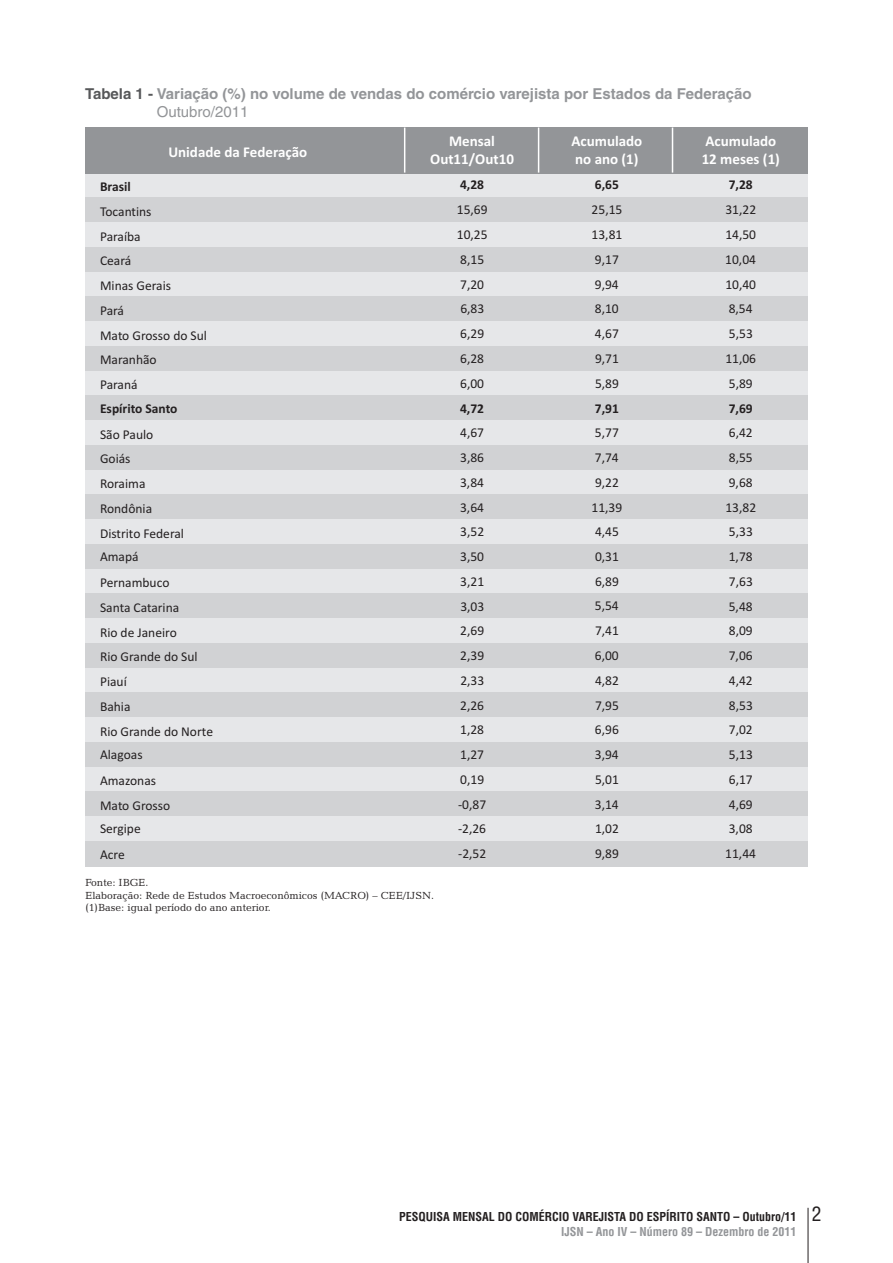
<style>
.page{position:relative;width:893px;height:1263px;background:#fff}
.page>*{position:absolute;margin:0;border:0;box-sizing:border-box;transform-origin:0 0}
.t1{font:700 15px/17.4px "Helvetica LT";color:#939598}
.t2{font:700 15px/18.3px "Calibri";color:#fff}
.t3{font:13.5px/24.8px "Calibri";color:#231f20}
.t4{font:700 13.5px "Calibri";color:#231f20}
.t5{font:700 condensed 12px "Helvetica LT";color:#231f20}
.t6{font:700 condensed 12px "Helvetica LT";color:#939598}
.t7{font:10.5px/12.6px "Candida BT";color:#231f20}
.s1{color:#57585a}
.s2{font-weight:400}
.s3{font-weight:400;font-size:19.5px}
</style>
<div class="page">
<div style="left:85px;top:173px;width:723px;height:25px;background:#e6e7e9"></div>
<div style="left:85px;top:197px;width:723px;height:26px;background:#d1d2d4"></div>
<div style="left:85px;top:222px;width:723px;height:26px;background:#e6e7e9"></div>
<div style="left:85px;top:247px;width:723px;height:26px;background:#d1d2d4"></div>
<div style="left:85px;top:272px;width:723px;height:25px;background:#e6e7e9"></div>
<div style="left:85px;top:296px;width:723px;height:26px;background:#d1d2d4"></div>
<div style="left:85px;top:321px;width:723px;height:26px;background:#e6e7e9"></div>
<div style="left:85px;top:346px;width:723px;height:26px;background:#d1d2d4"></div>
<div style="left:85px;top:371px;width:723px;height:25px;background:#e6e7e9"></div>
<div style="left:85px;top:395px;width:723px;height:26px;background:#d1d2d4"></div>
<div style="left:85px;top:420px;width:723px;height:26px;background:#e6e7e9"></div>
<div style="left:85px;top:445px;width:723px;height:26px;background:#d1d2d4"></div>
<div style="left:85px;top:470px;width:723px;height:25px;background:#e6e7e9"></div>
<div style="left:85px;top:494px;width:723px;height:26px;background:#d1d2d4"></div>
<div style="left:85px;top:519px;width:723px;height:26px;background:#e6e7e9"></div>
<div style="left:85px;top:544px;width:723px;height:26px;background:#d1d2d4"></div>
<div style="left:85px;top:569px;width:723px;height:25px;background:#e6e7e9"></div>
<div style="left:85px;top:593px;width:723px;height:26px;background:#d1d2d4"></div>
<div style="left:85px;top:618px;width:723px;height:26px;background:#e6e7e9"></div>
<div style="left:85px;top:643px;width:723px;height:26px;background:#d1d2d4"></div>
<div style="left:85px;top:668px;width:723px;height:25px;background:#e6e7e9"></div>
<div style="left:85px;top:692px;width:723px;height:26px;background:#d1d2d4"></div>
<div style="left:85px;top:717px;width:723px;height:26px;background:#e6e7e9"></div>
<div style="left:85px;top:742px;width:723px;height:26px;background:#d1d2d4"></div>
<div style="left:85px;top:767px;width:723px;height:25px;background:#e6e7e9"></div>
<div style="left:85px;top:791px;width:723px;height:26px;background:#d1d2d4"></div>
<div style="left:85px;top:816px;width:723px;height:26px;background:#e6e7e9"></div>
<div style="left:85px;top:841px;width:723px;height:26px;background:#d1d2d4"></div>
<hr style="left:808px;top:1208px;width:1px;height:55px;background:#231f20">
<div style="left:85px;top:128px;width:723px;height:46px;background:#939598"></div>
<hr style="left:404px;top:128px;width:1px;height:45px;background:#fff">
<hr style="left:538px;top:128px;width:1px;height:45px;background:#fff">
<hr style="left:672px;top:128px;width:1px;height:45px;background:#fff">
<p class="t1" style="left:157px;top:87px;width:596px;text-indent:-72px"><span class="s1">Tabela 1 -</span> Variação (%) no volume de vendas do comércio varejista por Estados da Federação<br><span class="s2">Outubro/2011</span></p>
<p class="t2" style="left:168px;top:144px;width:140px">Unidade da Federação</p>
<p class="t2" style="left:430px;top:133px;width:85px;text-align:center">Mensal<br>Out11/Out10</p>
<p class="t2" style="left:571px;top:133px;width:72px">Acumulado no ano (1)</p>
<p class="t2" style="left:702px;top:133px;width:80px">Acumulado<br>12 meses (1)</p>
<p class="t4" style="left:100px;top:180px;width:32px">Brasil</p>
<p class="t4" style="left:460px;top:179px;width:26px">4,28</p>
<p class="t4" style="left:595px;top:179px;width:26px">6,65</p>
<p class="t4" style="left:729px;top:179px;width:26px">7,28</p>
<p class="t3" style="left:100px;top:200px;width:53px">Tocantins</p>
<p class="t3" style="left:592px;top:199px;width:32px">25,15</p>
<p class="t3" style="left:725px;top:199px;width:32px">31,22</p>
<p class="t3" style="left:100px;top:225px;width:42px">Paraíba</p>
<p class="t3" style="left:592px;top:223px;width:32px">13,81</p>
<p class="t3" style="left:725px;top:223px;width:32px">14,50</p>
<p class="t3" style="left:100px;top:250px;width:33px">Ceará</p>
<p class="t3" style="left:595px;top:248px;width:25px">9,17</p>
<p class="t3" style="left:725px;top:248px;width:32px">10,04</p>
<p class="t3" style="left:100px;top:274px;width:73px">Minas Gerais</p>
<p class="t3" style="left:595px;top:273px;width:25px">9,94</p>
<p class="t3" style="left:725px;top:273px;width:32px">10,40</p>
<p class="t3" style="left:100px;top:299px;width:26px">Pará</p>
<p class="t3" style="left:595px;top:298px;width:25px">8,10</p>
<p class="t3" style="left:729px;top:298px;width:25px">8,54</p>
<p class="t3" style="left:100px;top:324px;width:108px">Mato Grosso do Sul</p>
<p class="t3" style="left:595px;top:322px;width:25px">4,67</p>
<p class="t3" style="left:729px;top:322px;width:25px">5,53</p>
<p class="t3" style="left:100px;top:349px;width:58px">Maranhão</p>
<p class="t3" style="left:595px;top:347px;width:25px">9,71</p>
<p class="t3" style="left:725px;top:347px;width:32px">11,06</p>
<p class="t3" style="left:100px;top:373px;width:39px">Paraná</p>
<p class="t3" style="left:595px;top:372px;width:25px">5,89</p>
<p class="t3" style="left:729px;top:372px;width:25px">5,89</p>
<p class="t4" style="left:100px;top:402px;width:79px">Espírito Santo</p>
<p class="t4" style="left:595px;top:402px;width:26px">7,91</p>
<p class="t4" style="left:729px;top:402px;width:26px">7,69</p>
<p class="t3" style="left:100px;top:423px;width:55px">São Paulo</p>
<p class="t3" style="left:595px;top:421px;width:25px">5,77</p>
<p class="t3" style="left:729px;top:421px;width:25px">6,42</p>
<p class="t3" style="left:100px;top:448px;width:32px">Goiás</p>
<p class="t3" style="left:595px;top:446px;width:25px">7,74</p>
<p class="t3" style="left:729px;top:446px;width:25px">8,55</p>
<p class="t3" style="left:100px;top:472px;width:47px">Roraima</p>
<p class="t3" style="left:595px;top:471px;width:25px">9,22</p>
<p class="t3" style="left:729px;top:471px;width:25px">9,68</p>
<p class="t3" style="left:100px;top:497px;width:54px">Rondônia</p>
<p class="t3" style="left:592px;top:496px;width:32px">11,39</p>
<p class="t3" style="left:725px;top:496px;width:32px">13,82</p>
<p class="t3" style="left:100px;top:522px;width:85px">Distrito Federal</p>
<p class="t3" style="left:595px;top:520px;width:25px">4,45</p>
<p class="t3" style="left:729px;top:520px;width:25px">5,33</p>
<p class="t3" style="left:100px;top:545px;width:40px">Amapá</p>
<p class="t3" style="left:595px;top:545px;width:25px">0,31</p>
<p class="t3" style="left:729px;top:545px;width:25px">1,78</p>
<p class="t3" style="left:100px;top:571px;width:71px">Pernambuco</p>
<p class="t3" style="left:595px;top:570px;width:25px">6,89</p>
<p class="t3" style="left:729px;top:570px;width:25px">7,63</p>
<p class="t3" style="left:100px;top:596px;width:81px">Santa Catarina</p>
<p class="t3" style="left:595px;top:595px;width:25px">5,54</p>
<p class="t3" style="left:729px;top:595px;width:25px">5,48</p>
<p class="t3" style="left:100px;top:621px;width:78px">Rio de Janeiro</p>
<p class="t3" style="left:595px;top:619px;width:25px">7,41</p>
<p class="t3" style="left:729px;top:619px;width:25px">8,09</p>
<p class="t3" style="left:100px;top:646px;width:99px">Rio Grande do Sul</p>
<p class="t3" style="left:595px;top:644px;width:25px">6,00</p>
<p class="t3" style="left:729px;top:644px;width:25px">7,06</p>
<p class="t3" style="left:100px;top:670px;width:28px">Piauí</p>
<p class="t3" style="left:595px;top:669px;width:25px">4,82</p>
<p class="t3" style="left:729px;top:669px;width:25px">4,42</p>
<p class="t3" style="left:100px;top:695px;width:32px">Bahia</p>
<p class="t3" style="left:595px;top:694px;width:25px">7,95</p>
<p class="t3" style="left:729px;top:694px;width:25px">8,53</p>
<p class="t3" style="left:100px;top:720px;width:115px">Rio Grande do Norte</p>
<p class="t3" style="left:595px;top:718px;width:25px">6,96</p>
<p class="t3" style="left:729px;top:718px;width:25px">7,02</p>
<p class="t3" style="left:100px;top:743px;width:44px">Alagoas</p>
<p class="t3" style="left:595px;top:743px;width:25px">3,94</p>
<p class="t3" style="left:729px;top:743px;width:25px">5,13</p>
<p class="t3" style="left:100px;top:769px;width:58px">Amazonas</p>
<p class="t3" style="left:595px;top:768px;width:25px">5,01</p>
<p class="t3" style="left:729px;top:768px;width:25px">6,17</p>
<p class="t3" style="left:100px;top:794px;width:72px">Mato Grosso</p>
<p class="t3" style="left:595px;top:793px;width:25px">3,14</p>
<p class="t3" style="left:729px;top:793px;width:25px">4,69</p>
<p class="t3" style="left:100px;top:817px;width:42px">Sergipe</p>
<p class="t3" style="left:595px;top:817px;width:25px">1,02</p>
<p class="t3" style="left:729px;top:817px;width:25px">3,08</p>
<p class="t3" style="left:100px;top:843px;width:26px">Acre</p>
<p class="t3" style="left:457px;top:199px;width:32px">15,69<br>10,25<br>8,15<br>7,20<br>6,83<br>6,29<br>6,28<br>6,00</p>
<p class="t4" style="left:460px;top:402px;width:26px">4,72</p>
<p class="t3" style="left:458px;top:421px;width:30px">4,67<br>3,86<br>3,84<br>3,64<br>3,52<br>3,50<br>3,21<br>3,03<br>2,69<br>2,39<br>2,33<br>2,26<br>1,28<br>1,27<br>0,19 -0,87 -2,26 -2,52</p>
<p class="t3" style="left:595px;top:842px;width:25px">9,89</p>
<p class="t3" style="left:725px;top:842px;width:32px">11,44</p>
<p class="t7" style="left:85px;top:877px;width:351px">Fonte: IBGE.<br>Elaboração: Rede de Estudos Macroeconômicos (MACRO) – CEE/IJSN. (1)Base: igual período do ano anterior.</p>
<p class="t5" style="left:399px;top:1211px;width:424px">PESQUISA MENSAL DO COMÉRCIO VAREJISTA DO ESPÍRITO SANTO – Outubro/11 <span class="s3">2</span></p>
<p class="t6" style="left:561px;top:1227px;width:237px">IJSN – Ano IV – Número 89 – Dezembro de 2011</p>
</div>
